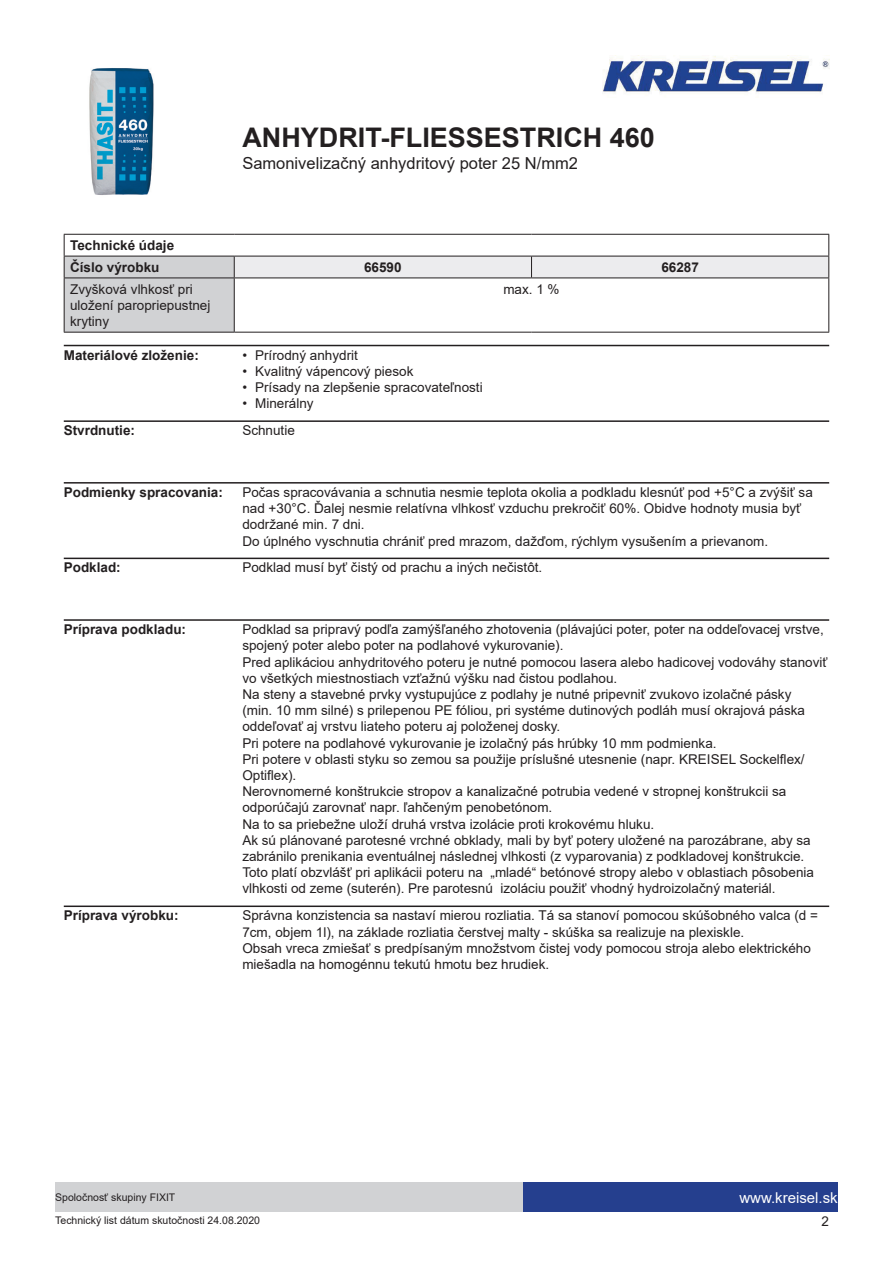
<style>
.page{position:relative;width:893px;height:1263px;background:#fff}
.page>*{position:absolute;margin:0;border:0;box-sizing:border-box;transform-origin:0 0}
.t1{font:700 27px "Arial";color:#231f20}
.t2{font:16.5px "Arial";color:#231f20}
.t3{font:15px "Arial";color:#fff}
.t4{font:13.5px/16.2px "Arial";color:#231f20}
.t5{font:700 13.5px/21.9px "Arial";color:#231f20}
.t6{font:10.5px "Arial";color:#231f20}
</style>
<div class="page">
<img style="left:89px;top:68px;width:65px;height:127px">
<img style="left:602px;top:55px;width:227px;height:39px">
<div style="left:523px;top:1182px;width:315px;height:30px;background:#253f8e"></div>
<div style="left:55px;top:1182px;width:468px;height:30px;background:#d1d2d4"></div>
<hr style="left:64px;top:234px;width:170px;height:1px;background:#231f20">
<hr style="left:234px;top:234px;width:297px;height:1px;background:#231f20">
<hr style="left:531px;top:234px;width:298px;height:1px;background:#231f20">
<svg style="left:64px;top:235px;width:765px;height:97px"></svg>
<hr style="left:64px;top:278px;width:170px;height:1px;background:#231f20">
<hr style="left:64px;top:278px;width:1px;height:54px;background:#231f20">
<hr style="left:234px;top:278px;width:297px;height:1px;background:#231f20">
<hr style="left:234px;top:278px;width:1px;height:54px;background:#231f20">
<hr style="left:531px;top:278px;width:298px;height:1px;background:#231f20">
<hr style="left:828px;top:278px;width:1px;height:54px;background:#231f20">
<hr style="left:64px;top:332px;width:170px;height:1px;background:#231f20">
<hr style="left:234px;top:332px;width:297px;height:1px;background:#231f20">
<hr style="left:531px;top:332px;width:298px;height:1px;background:#231f20">
<hr style="left:64px;top:345px;width:765px;height:1px;background:#231f20">
<hr style="left:64px;top:420px;width:765px;height:2px;background:#231f20">
<hr style="left:64px;top:482px;width:765px;height:2px;background:#231f20">
<hr style="left:64px;top:558px;width:765px;height:1px;background:#231f20">
<hr style="left:64px;top:619px;width:765px;height:2px;background:#231f20">
<hr style="left:64px;top:905px;width:765px;height:2px;background:#231f20">
<p class="t5" style="left:70px;top:235px;width:106px">Technické údaje<br>Číslo výrobku</p>
<h1 class="t1" style="left:242px;top:119px;width:414px">ANHYDRIT-FLIESSESTRICH 460</h1>
<p class="t2" style="left:242px;top:152px;width:337px">Samonivelizačný anhydritový poter 25 N/mm2</p>
<p class="t5" style="left:364px;top:256px;width:39px">66590</p>
<p class="t5" style="left:661px;top:256px;width:39px">66287</p>
<p class="t4" style="left:70px;top:281px;width:142px">Zvyšková vlhkosť pri uložení paropriepustnej krytiny</p>
<p class="t4" style="left:503px;top:281px;width:58px">max. 1 %</p>
<p class="t5" style="left:64px;top:344px;width:137px">Materiálové zloženie:</p>
<p class="t4" style="left:242px;top:347px;width:117px">• Prírodný anhydrit</p>
<p class="t4" style="left:242px;top:363px;width:173px">• Kvalitný vápencový piesok</p>
<p class="t4" style="left:242px;top:379px;width:242px">• Prísady na zlepšenie spracovateľnosti</p>
<p class="t4" style="left:242px;top:395px;width:73px">• Minerálny</p>
<p class="t5" style="left:64px;top:420px;width:73px">Stvrdnutie:</p>
<p class="t4" style="left:242px;top:422px;width:54px">Schnutie</p>
<p class="t5" style="left:64px;top:481px;width:161px">Podmienky spracovania:</p>
<p class="t4" style="left:242px;top:484px;width:572px">Počas spracovávania a schnutia nesmie teplota okolia a podkladu klesnúť pod +5°C a zvýšiť sa nad +30°C. Ďalej nesmie relatívna vlhkosť vzduchu prekročiť 60%. Obidve hodnoty musia byť dodržané min. 7 dni.<br>Do úplného vyschnutia chrániť pred mrazom, dažďom, rýchlym vysušením a prievanom.</p>
<p class="t5" style="left:64px;top:557px;width:59px">Podklad:</p>
<p class="t4" style="left:242px;top:559px;width:301px">Podklad musí byť čistý od prachu a iných nečistôt.</p>
<p class="t5" style="left:64px;top:618px;width:124px">Príprava podkladu:</p>
<p class="t4" style="left:242px;top:621px;width:587px">Podklad sa pripravý podľa zamýšľaného zhotovenia (plávajúci poter, poter na oddeľovacej vrstve, spojený poter alebo poter na podlahové vykurovanie).<br>Pred aplikáciou anhydritového poteru je nutné pomocou lasera alebo hadicovej vodováhy stanoviť vo všetkých miestnostiach vzťažnú výšku nad čistou podlahou.<br>Na steny a stavebné prvky vystupujúce z podlahy je nutné pripevniť zvukovo izolačné pásky<br>(min. 10 mm silné) s prilepenou PE fóliou, pri systéme dutinových podláh musí okrajová páska oddeľovať aj vrstvu liateho poteru aj položenej dosky.<br>Pri potere na podlahové vykurovanie je izolačný pás hrúbky 10 mm podmienka.<br>Pri potere v oblasti styku so zemou sa použije príslušné utesnenie (napr. KREISEL Sockelflex/ Optiflex).<br>Nerovnomerné konštrukcie stropov a kanalizačné potrubia vedené v stropnej konštrukcii sa odporúčajú zarovnať napr. ľahčeným penobetónom.<br>Na to sa priebežne uloží druhá vrstva izolácie proti krokovému hluku.<br>Ak sú plánované parotesné vrchné obklady, mali by byť potery uložené na parozábrane, aby sa zabránilo prenikania eventuálnej následnej vlhkosti (z vyparovania) z podkladovej konštrukcie.<br>Toto platí obzvlášť pri aplikácii poteru na „mladé“ betónové stropy alebo v oblastiach pôsobenia vlhkosti od zeme (suterén). Pre parotesnú izoláciu použiť vhodný hydroizolačný materiál.</p>
<p class="t5" style="left:64px;top:905px;width:116px">Príprava výrobku:</p>
<p class="t4" style="left:242px;top:907px;width:577px">Správna konzistencia sa nastaví mierou rozliatia. Tá sa stanoví pomocou skúšobného valca (d = 7cm, objem 1l), na základe rozliatia čerstvej malty - skúška sa realizuje na plexiskle.<br>Obsah vreca zmiešať s predpísaným množstvom čistej vody pomocou stroja alebo elektrického miešadla na homogénnu tekutú hmotu bez hrudiek.</p>
<p class="t6" style="left:55px;top:1190px;width:122px">Spoločnosť skupiny FIXIT</p>
<p class="t3" style="left:739px;top:1187px;width:100px">www.kreisel.sk</p>
<p class="t6" style="left:55px;top:1213px;width:206px">Technický list dátum skutočnosti 24.08.2020</p>
<p class="t4" style="left:821px;top:1213px;width:9px">2</p>
</div>
